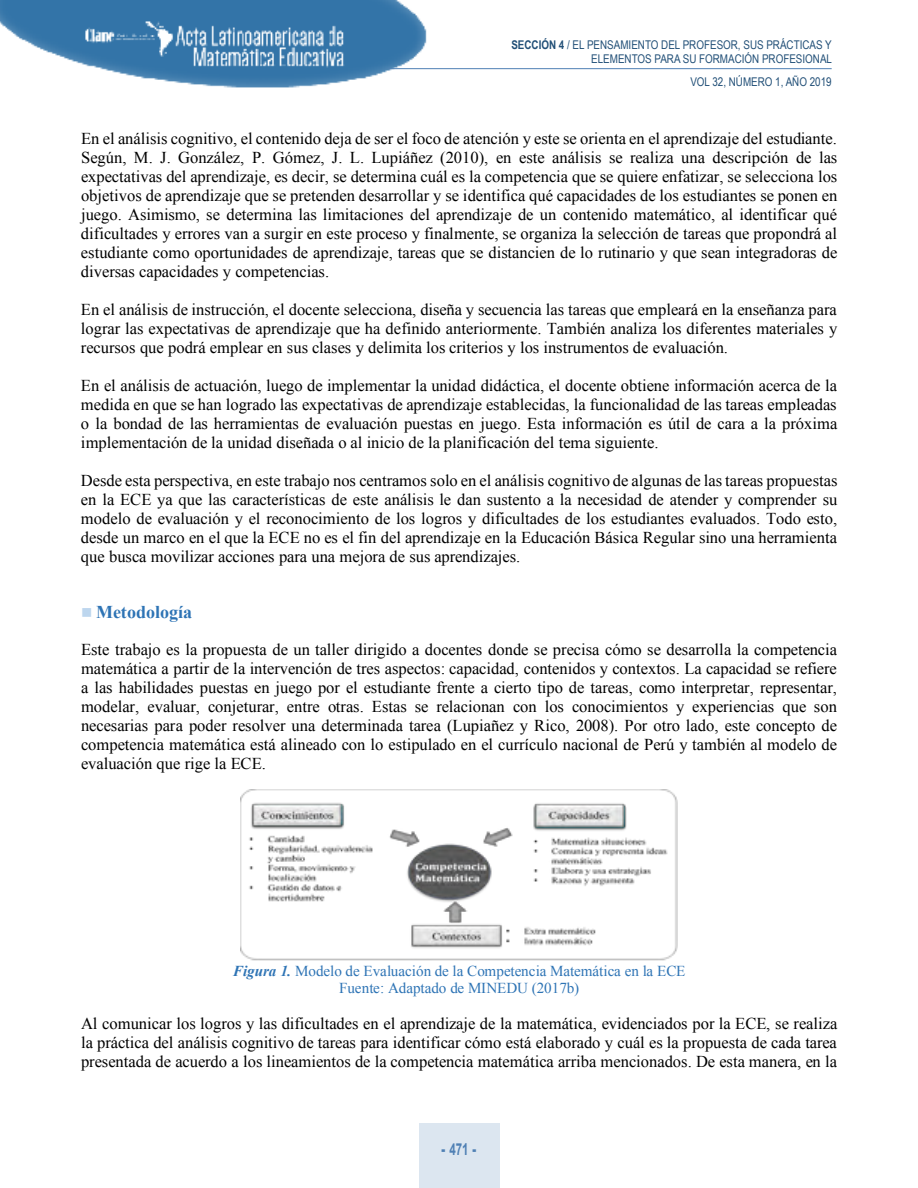
<style>
.page{position:relative;width:918px;height:1188px;background:#fff}
.page>*{position:absolute;margin:0;border:0;box-sizing:border-box;transform-origin:0 0}
.t1{font:700 18px "Times New Roman";color:#2e74b5}
.t2{font:16.5px/18.9px "Times New Roman";color:#000;text-align:justify}
.t3{font:700 16.5px "Arial";color:#4f80b4;scale:.7 1}
.t4{font:15.15px/17.2px "Times New Roman";color:#2e74b5;text-align:center}
.t5{font:12px/14.4px "Arial Narrow";color:#214f77;text-align:right}
.s1{font-weight:700}
.s2{color:#bdd6ee}
.s3{font-weight:700;font-style:italic}
.s4{font-weight:900}
</style>
<div class="page">
<img style="left:0;top:0;width:435px;height:88px">
<hr style="left:389px;top:68px;width:443px;height:1px;background:#4f80b4">
<div style="left:419px;top:1123px;width:80px;height:65px;background:#dce6f0"></div>
<img style="left:241px;top:790px;width:436px;height:171px">
<p class="t5" style="left:511px;top:37px;width:322px"><span class="s1">SECCIÓN 4</span> / EL PENSAMIENTO DEL PROFESOR, SUS PRÁCTICAS Y<br>ELEMENTOS PARA SU FORMACIÓN PROFESIONAL</p>
<p class="t5" style="left:690px;top:75px;width:143px">VOL 32, NÚMERO 1, AÑO 2019</p>
<p class="t2" style="left:81px;top:129px;width:758px">En el análisis cognitivo, el contenido deja de ser el foco de atención y este se orienta en el aprendizaje del estudiante.<br>Según, M. J. González, P. Gómez, J. L. Lupiáñez (2010), en este análisis se realiza una descripción de las expectativas del aprendizaje, es decir, se determina cuál es la competencia que se quiere enfatizar, se selecciona los objetivos de aprendizaje que se pretenden desarrollar y se identifica qué capacidades de los estudiantes se ponen en juego. Asimismo, se determina las limitaciones del aprendizaje de un contenido matemático, al identificar qué dificultades y errores van a surgir en este proceso y finalmente, se organiza la selección de tareas que propondrá al estudiante como oportunidades de aprendizaje, tareas que se distancien de lo rutinario y que sean integradoras de diversas capacidades y competencias.</p>
<p class="t2" style="left:81px;top:300px;width:758px">En el análisis de instrucción, el docente selecciona, diseña y secuencia las tareas que empleará en la enseñanza para lograr las expectativas de aprendizaje que ha definido anteriormente. También analiza los diferentes materiales y recursos que podrá emplear en sus clases y delimita los criterios y los instrumentos de evaluación.</p>
<p class="t2" style="left:81px;top:376px;width:758px">En el análisis de actuación, luego de implementar la unidad didáctica, el docente obtiene información acerca de la medida en que se han logrado las expectativas de aprendizaje establecidas, la funcionalidad de las tareas empleadas o la bondad de las herramientas de evaluación puestas en juego. Esta información es útil de cara a la próxima implementación de la unidad diseñada o al inicio de la planificación del tema siguiente.</p>
<p class="t2" style="left:81px;top:471px;width:758px">Desde esta perspectiva, en este trabajo nos centramos solo en el análisis cognitivo de algunas de las tareas propuestas en la ECE ya que las características de este análisis le dan sustento a la necesidad de atender y comprender su modelo de evaluación y el reconocimiento de los logros y dificultades de los estudiantes evaluados. Todo esto, desde un marco en el que la ECE no es el fin del aprendizaje en la Educación Básica Regular sino una herramienta que busca movilizar acciones para una mejora de sus aprendizajes.</p>
<p class="t1" style="left:81px;top:602px;width:113px"><span class="s2">■</span> Metodología</p>
<p class="t2" style="left:81px;top:640px;width:758px">Este trabajo es la propuesta de un taller dirigido a docentes donde se precisa cómo se desarrolla la competencia matemática a partir de la intervención de tres aspectos: capacidad, contenidos y contextos. La capacidad se refiere a las habilidades puestas en juego por el estudiante frente a cierto tipo de tareas, como interpretar, representar, modelar, evaluar, conjeturar, entre otras. Estas se relacionan con los conocimientos y experiencias que son necesarias para poder resolver una determinada tarea (Lupiañez y Rico, 2008). Por otro lado, este concepto de competencia matemática está alineado con lo estipulado en el currículo nacional de Perú y también al modelo de evaluación que rige la ECE.</p>
<p class="t4" style="left:233px;top:962px;width:454px"><span class="s3">Figura 1.</span> Modelo de Evaluación de la Competencia Matemática en la ECE<br>Fuente: Adaptado de MINEDU (2017b)</p>
<p class="t2" style="left:81px;top:1014px;width:758px">Al comunicar los logros y las dificultades en el aprendizaje de la matemática, evidenciados por la ECE, se realiza la práctica del análisis cognitivo de tareas para identificar cómo está elaborado y cuál es la propuesta de cada tarea presentada de acuerdo a los lineamientos de la competencia matemática arriba mencionados. De esta manera, en la</p>
<p class="t3" style="left:442px;top:1140px;width:51px"><span class="s4">-</span> 471 <span class="s4">-</span></p>
</div>
